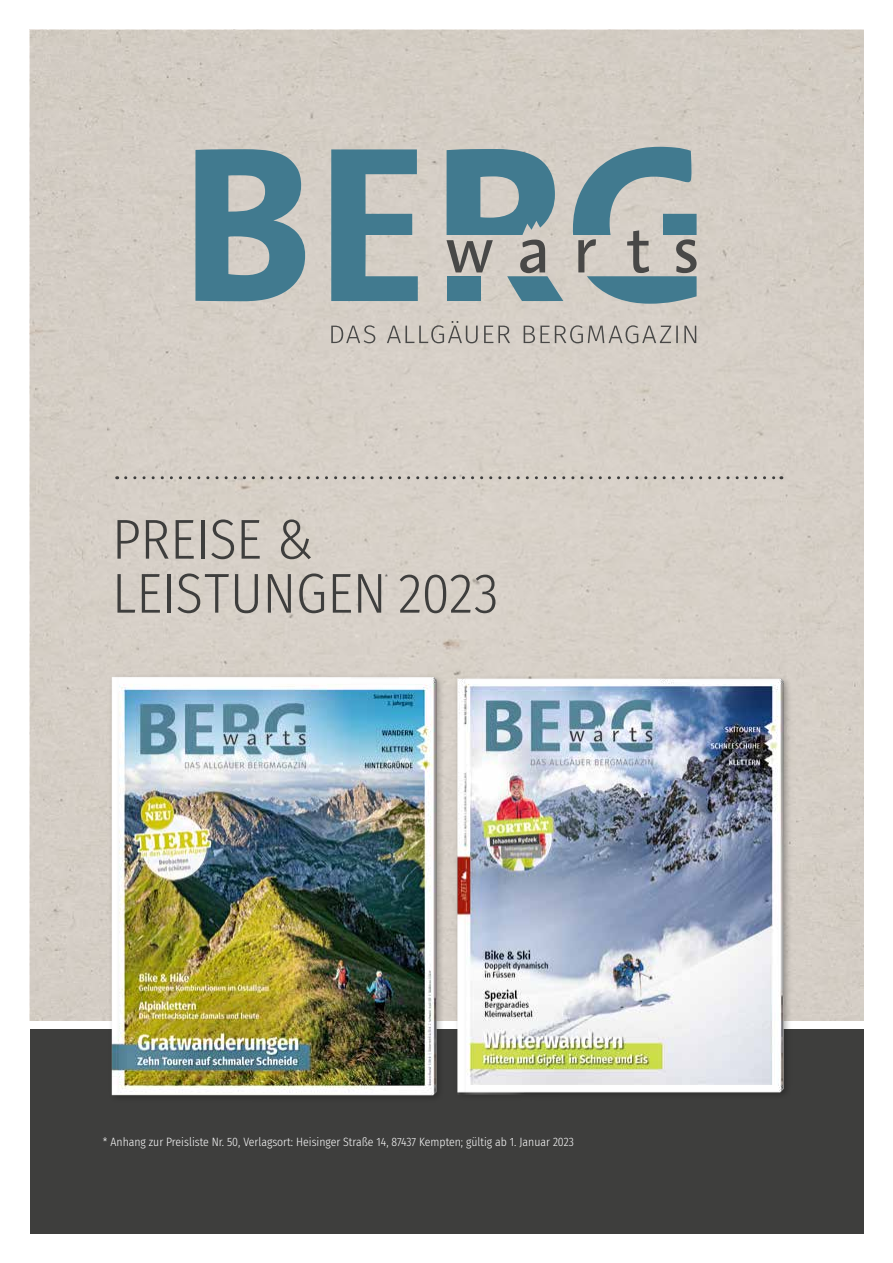
<style>
.page{position:relative;width:893px;height:1263px;background:#fff}
.page>*{position:absolute;margin:0;border:0;box-sizing:border-box;transform-origin:0 0}
.t1{font:300 56.25px/54px "Fira Sans Condensed";letter-spacing:-.005em;color:#3e3e3d}
.t2{font:300 12px "Fira Sans Condensed";color:#fff}
.t3{font:300 8.25px "Fira Sans Condensed";color:#3e3e3d}
</style>
<div class="page">
<div style="left:30px;top:1029px;width:833px;height:204px;background:#3e3e3d"></div>
<div style="left:30px;top:30px;width:833px;height:990px;background:#d5cfc6"></div>
<svg style="left:195px;top:149px;width:110px;height:152px;background:#668f9c"></svg>
<svg style="left:331px;top:149px;width:87px;height:152px;background:#7295a0"></svg>
<svg style="left:446px;top:147px;width:251px;height:157px;background:#8ea2a7"></svg>
<svg style="left:331px;top:321px;width:365px;height:22px;background:#beb8b1"></svg>
<svg style="left:126px;top:476px;width:656px;height:3px;background:#b1aca5"></svg>
<img style="left:87px;top:653px;width:347px;height:444px">
<img style="left:434px;top:653px;width:373px;height:443px">
<h1 class="t1" style="left:112px;top:512px;width:388px">PREISE &amp;<br>LEISTUNGEN 2023</h1>
<p class="t3" style="left:385px;top:571px;width:5px">*</p>
<p class="t2" style="left:103px;top:1133px;width:472px">* Anhang zur Preisliste Nr. 50, Verlagsort: Heisinger Straße 14, 87437 Kempten; gültig ab 1. Januar 2023</p>
</div>
